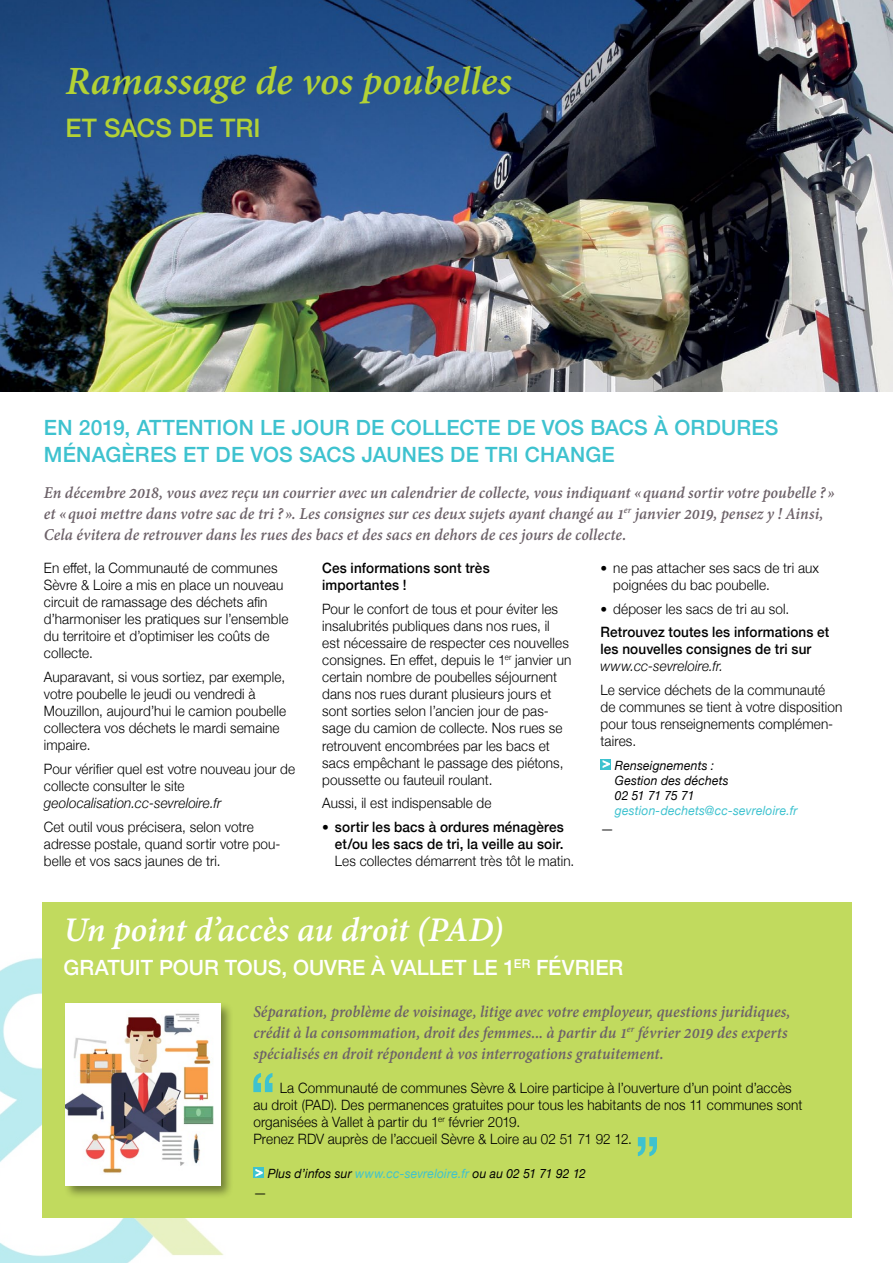
<style>
.page{position:relative;width:893px;height:1263px;background:#fff}
.page>*{position:absolute;margin:0;border:0;box-sizing:border-box;transform-origin:0 0}
.t1{font:italic 700 43.5px "Adobe Devanagari";letter-spacing:-.005em;color:#b3d235}
.t2{font:italic 700 37.5px "Adobe Devanagari";letter-spacing:-.005em;color:#fff}
.t3{font:500 25.5px "Helvetica Neue";color:#b3d235}
.t4{font:500 21px/27px "Helvetica Neue";letter-spacing:.01em;color:#3ec2cf}
.t5{font:500 21px "Helvetica Neue";color:#fff}
.t6{font:italic 700 18px/21px "Adobe Devanagari";color:#6c6168;scale:.95 1}
.t7{font:300 14.25px/17.1px "Helvetica Neue";letter-spacing:.01em;color:#000;scale:.95 1}
.t8{font:500 14.25px/17.1px "Helvetica Neue";letter-spacing:.01em;color:#000;scale:.95 1}
.t9{font:italic 300 14.25px "Helvetica Neue";letter-spacing:.01em;color:#000;scale:.95 1}
.t10{font:italic 12.75px/15px "Helvetica Neue";letter-spacing:.015em;color:#000;scale:.95 1}
.t11{font:italic 12.75px "Helvetica Neue";letter-spacing:.015em;color:#3ec2cf;scale:.95 1}
.s1{font-weight:300;font-size:13.5px}
.s2{font-size:13.5px}
.s3{font-weight:300}
.s4{color:#3ec2cf}
</style>
<div class="page">
<img style="left:1px;top:952px;width:223px;height:311px">
<img style="left:0;top:0;width:893px;height:391px">
<div style="left:43px;top:902px;width:808px;height:316px;background:#c1da5e"></div>
<div style="left:253px;top:1167px;width:11px;height:11px;background:#3ec2cf"></div>
<svg style="left:255px;top:1169px;width:8px;height:8px"></svg>
<div style="left:63px;top:1001px;width:171px;height:198px;background:#000;opacity:.42"></div>
<img style="left:66px;top:1003px;width:154px;height:182px">
<div style="left:600px;top:759px;width:11px;height:10px;background:#3ec2cf"></div>
<svg style="left:602px;top:760px;width:8px;height:8px"></svg>
<svg style="left:253px;top:1073px;width:19px;height:19px"></svg>
<svg style="left:638px;top:1137px;width:19px;height:19px"></svg>
<h1 class="t1" style="left:66px;top:56px;width:448px">Ramassage de vos poubelles</h1>
<h3 class="t3" style="left:66px;top:107px;width:197px">et sacs de tri</h3>
<h3 class="t4" style="left:44px;top:412px;width:733px">En 2019, attention le j our de collecte de vos bacs à ordures ménagères et de vos sacs jaunes de tri change</h3>
<p class="t6" style="left:44px;top:484px;width:834px">En décembre 2018, vous avez reçu un courrier avec un calendrier de collecte, vous indiquant « quand sortir votre poubelle ? » et « quoi mettre dans votre sac de tri ? ». Les consignes sur ces deux sujets ayant changé au 1<sup>er</sup> janvier 2019, pensez y ! Ainsi,<br>Cela évitera de retrouver dans les rues des bacs et des sacs en dehors de ces jours de collecte.</p>
<p class="t7" style="left:44px;top:558px;width:259px">En effet, la Communauté de communes Sèvre &amp; Loire a mis en place un nouveau circuit de ramassage des déchets afin d’harmoniser les pratiques sur l’ensemble du territoire et d’optimiser les coûts de collecte.</p>
<p class="t7" style="left:44px;top:667px;width:256px">Auparavant, si vous sortiez, par exemple, votre poubelle le jeudi ou vendredi à Mouzillon, aujourd’hui le camion poubelle collectera vos déchets le mardi semaine impaire.</p>
<p class="t7" style="left:44px;top:759px;width:266px">Pour vérifier quel est votre nouveau jour de collecte consulter le site</p>
<p class="t9" style="left:44px;top:792px;width:188px">geolocalisation.cc-sevreloire.fr</p>
<p class="t7" style="left:44px;top:817px;width:251px">Cet outil vous précisera, selon votre adresse postale, quand sortir votre pou&shy;belle et vos sacs jaunes de tri.</p>
<p class="t8" style="left:322px;top:558px;width:178px">Ces informations sont très importantes !</p>
<p class="t7" style="left:322px;top:599px;width:264px">Pour le confort de tous et pour éviter les insalubrités publiques dans nos rues, il<br>est nécessaire de respecter ces nouvelles consignes. En effet, depuis le 1<sup>er</sup> janvier un certain nombre de poubelles séjournent dans nos rues durant plusieurs jours et sont sorties selon l’ancien jour de pas&shy;sage du camion de collecte. Nos rues se retrouvent encombrées par les bacs et sacs empêchant le passage des piétons, poussette ou fauteuil roulant.</p>
<p class="t7" style="left:322px;top:793px;width:180px">Aussi, il est indispensable de</p>
<p class="t8" style="left:322px;top:817px;width:256px;text-align:right"><span class="s1">•</span> sortir les bacs à ordures ménagères et/ou les sacs de tri, la veille au soir.</p>
<p class="t7" style="left:335px;top:851px;width:253px">Les collectes démarrent très tôt le matin.</p>
<p class="t7" style="left:613px;top:558px;width:218px;text-indent:-13px"><span class="s2">•</span> ne pas attacher ses sacs de tri aux poignées du bac poubelle.</p>
<p class="t8" style="left:600px;top:595px;width:242px;line-height:23.5px"><span class="s1">•</span> <span class="s3">déposer les sacs de tri au sol.<br></span>Retrouvez toutes les informations et</p>
<p class="t8" style="left:600px;top:639px;width:224px">les nouvelles consignes de tri sur</p>
<p class="t9" style="left:600px;top:655px;width:131px">www.cc-sevreloire.fr.</p>
<p class="t7" style="left:600px;top:680px;width:256px">Le service déchets de la communauté de communes se tient à votre disposition pour tous renseignements complémen&shy;taires.</p>
<p class="t10" style="left:615px;top:758px;width:121px">Renseignements :<br>Gestion des déchets<br>02 51 71 75 71</p>
<p class="t11" style="left:615px;top:801px;width:194px">gestion-dechets@cc-sevreloire.fr</p>
<p class="t7" style="left:600px;top:819px;width:16px">—</p>
<h2 class="t2" style="left:64px;top:908px;width:441px">Un point d’accès au droit (PAD)</h2>
<h3 class="t5" style="left:64px;top:950px;width:561px">gratuit pour tous, ouvre à vallet le 1<sup>er</sup> fÉvrier</h3>
<p class="t6" style="left:253px;top:1003px;width:567px">Séparation, problème de voisinage, litige avec votre employeur, questions juridiques, crédit à la consommation, droit des femmes... à partir du 1<sup>er</sup> février 2019 des experts spécialisés en droit répondent à vos interrogations gratuitement.</p>
<p class="t7" style="left:253px;top:1078px;width:579px;text-indent:26px">La Communauté de communes Sèvre &amp; Loire participe à l’ouverture d’un point d’accès au droit (PAD). Des permanences gratuites pour tous les habitants de nos 11 communes sont organisées à Vallet à partir du 1<sup>er</sup> février 2019.<br>Prenez RDV auprès de l’accueil Sèvre &amp; Loire au 02 51 71 92 12.</p>
<p class="t10" style="left:268px;top:1167px;width:336px">Plus d’infos sur <span class="s4">www.cc-sevreloire.fr</span> ou au 02 51 71 92 12</p>
<p class="t7" style="left:253px;top:1183px;width:16px">—</p>
</div>
